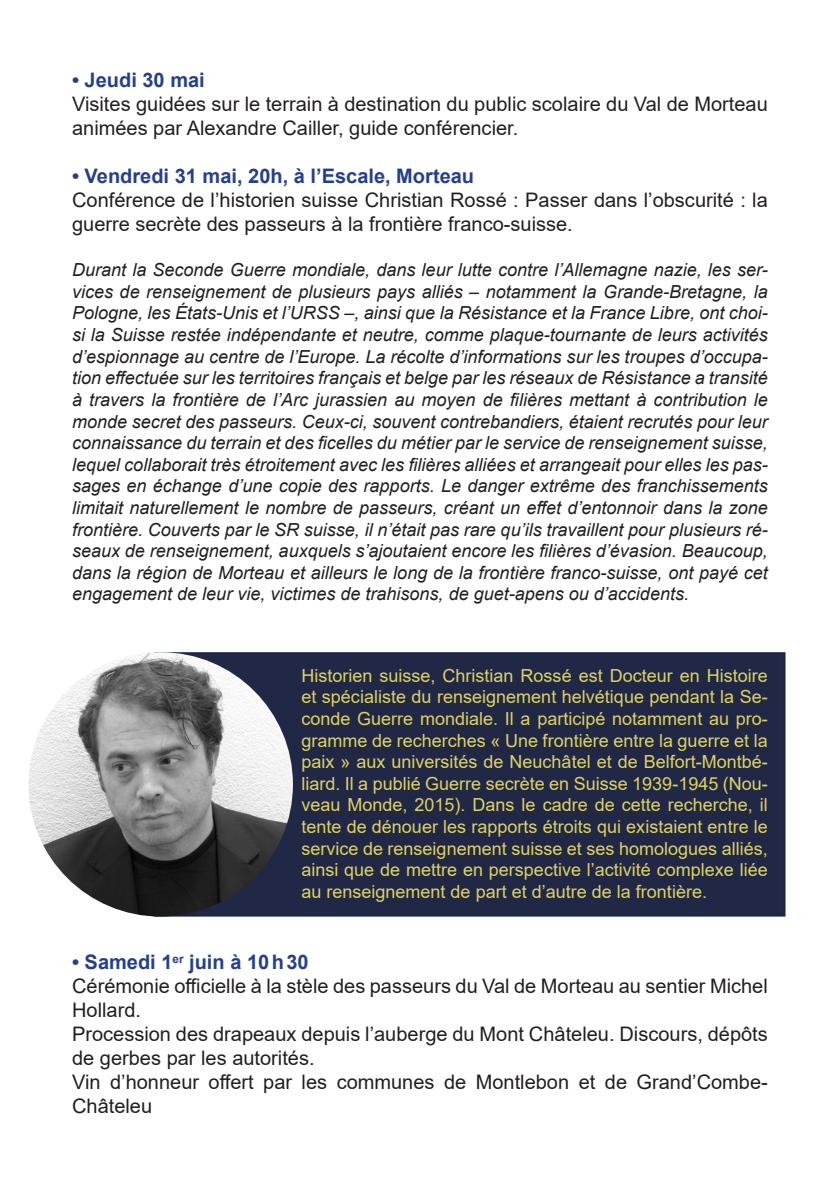
<style>
.page{position:relative;width:840px;height:1191px;background:#fff}
.page>*{position:absolute;margin:0;border:0;box-sizing:border-box;transform-origin:0 0}
.t1{font:20px/24px "Arial";color:#231f20}
.t2{font:700 20px "Arial";color:#253f8e}
.t3{font:italic 18px/21.6px "Arial";color:#231f20;text-align:justify}
.t4{font:18px/21.6px "Arial";color:#dfd263;text-align:justify}
</style>
<div class="page">
<div style="left:154px;top:652px;width:631px;height:264px;background:#212845;border:2px solid #152646"></div>
<img style="left:28px;top:652px;width:265px;height:264px;border-radius:132px">
<p class="t2" style="left:72px;top:65px;width:134px">• Jeudi 30 mai</p>
<p class="t1" style="left:72px;top:91px;width:697px">Visites guidées sur le terrain à destination du public scolaire du Val de Morteau animées par Alexandre Cailler, guide conférencier.</p>
<p class="t2" style="left:72px;top:161px;width:403px">• Vendredi 31 mai, 20h, à l’Escale, Morteau</p>
<p class="t1" style="left:72px;top:187px;width:697px">Conférence de l’historien suisse Christian Rossé : Passer dans l’obscurité : la guerre secrète des passeurs à la frontière franco-suisse.</p>
<p class="t3" style="left:72px;top:259px;width:697px">Durant la Seconde Guerre mondiale, dans leur lutte contre l’Allemagne nazie, les ser&shy;vices de renseignement de plusieurs pays alliés – notamment la Grande-Bretagne, la Pologne, les États-Unis et l’URSS –, ainsi que la Résistance et la France Libre, ont choi&shy;si la Suisse restée indépendante et neutre, comme plaque-tournante de leurs activités d’espionnage au centre de l’Europe. La récolte d’informations sur les troupes d’occupa&shy;tion effectuée sur les territoires français et belge par les réseaux de Résistance a transité à travers la frontière de l’Arc jurassien au moyen de filières mettant à contribution le monde secret des passeurs. Ceux-ci, souvent contrebandiers, étaient recrutés pour leur connaissance du terrain et des ficelles du métier par le service de renseignement suisse, lequel collaborait très étroitement avec les filières alliées et arrangeait pour elles les pas&shy;sages en échange d’une copie des rapports. Le danger extrême des franchissements limitait naturellement le nombre de passeurs, créant un effet d’entonnoir dans la zone frontière. Couverts par le SR suisse, il n’était pas rare qu’ils travaillent pour plusieurs ré&shy;seaux de renseignement, auxquels s’ajoutaient encore les filières d’évasion. Beaucoup, dans la région de Morteau et ailleurs le long de la frontière franco-suisse, ont payé cet engagement de leur vie, victimes de trahisons, de guet-apens ou d’accidents.</p>
<p class="t4" style="left:301px;top:664px;width:468px">Historien suisse, Christian Rossé est Docteur en Histoire et spécialiste du renseignement helvétique pendant la Se&shy;conde Guerre mondiale. Il a participé notamment au pro&shy;gramme de recherches « Une frontière entre la guerre et la paix » aux universités de Neuchâtel et de Belfort-Montbé&shy;liard. Il a publié Guerre secrète en Suisse 1939-1945 (Nou&shy;veau Monde, 2015). Dans le cadre de cette recherche, il tente de dénouer les rapports étroits qui existaient entre le service de renseignement suisse et ses homologues alliés, ainsi que de mettre en perspective l’activité complexe liée au renseignement de part et d’autre de la frontière.</p>
<p class="t2" style="left:72px;top:948px;width:238px">• Samedi 1<sup>er</sup> juin à 10h30</p>
<p class="t1" style="left:72px;top:974px;width:697px">Cérémonie officielle à la stèle des passeurs du Val de Morteau au sentier Michel<br>Hollard.</p>
<p class="t1" style="left:72px;top:1022px;width:697px">Procession des drapeaux depuis l’auberge du Mont Châteleu. Discours, dépôts de gerbes par les autorités.</p>
<p class="t1" style="left:72px;top:1070px;width:697px">Vin d’honneur offert par les communes de Montlebon et de Grand’Combe-<br>Châteleu</p>
</div>
